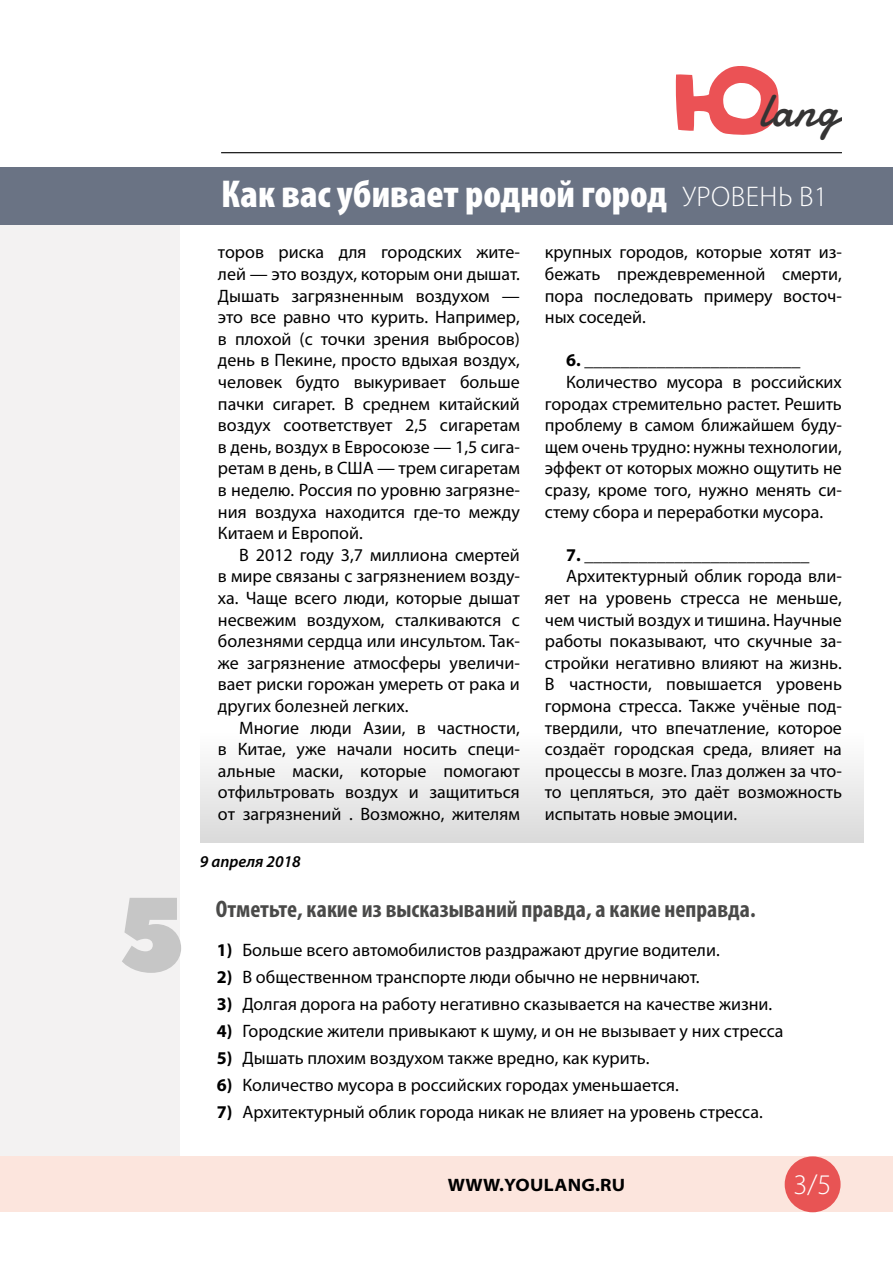
<style>
.page{position:relative;width:893px;height:1263px;background:#fff}
.page>*{position:absolute;margin:0;border:0;box-sizing:border-box;transform-origin:0 0}
.t1{font:105px "Peace Sans";color:#c6c6c6}
.t2{font:48.45px "Damion";color:#353434}
.t3{font:900 condensed 39px "Myriad Pro";color:#fff}
.t4{font:300 28.5px "Myriad Pro";color:#fff}
.t5{font:700 condensed 24px "Myriad Pro";color:#4a4a49}
.t6{font:18px/21.6px "Myriad Pro";color:#000;text-align:justify}
.t7{font:700 semi-expanded 18px "Myriad Pro";letter-spacing:.02em;color:#000}
.t8{font:italic 600 16.5px "Myriad Pro";color:#000}
.s1{font-weight:300;font-stretch:normal;font-size:28.5px}
.s2{font-weight:700}
</style>
<div class="page">
<div style="left:200px;top:733px;width:663px;height:110px;background:linear-gradient(to bottom,#fefefe,#dadada)"></div>
<div style="left:0;top:201px;width:180px;height:968px;background:#f3f2f2"></div>
<div style="left:0;top:167px;width:893px;height:57px;background:#6a7384"></div>
<div style="left:0;top:1156px;width:893px;height:56px;background:#fce5dd"></div>
<div style="left:785px;top:1156px;width:56px;height:56px;background:#e85454;border-radius:50%"></div>
<hr style="left:221px;top:152px;width:621px;height:1px;background:#000">
<svg style="left:675px;top:66px;width:104px;height:69px"></svg>
<h2 class="t2" style="left:760px;top:77px;width:80px">lang</h2>
<h3 class="t3" style="left:221px;top:172px;width:608px">Как вас убивает родной город <span class="s1">УРОВЕНЬ В1</span></h3>
<p class="t6" style="left:218px;top:241px;width:303px">торов риска для городских жите&shy;лей — это воздух, которым они дышат.<br>Дышать загрязненным воздухом — это все равно что курить. Например, в плохой (с точки зрения выбросов) день в Пекине, просто вдыхая воздух, человек будто выкуривает больше пачки сигарет. В среднем китайский воздух соответствует 2,5 сигаретам в день, воздух в Евросоюзе — 1,5 сига&shy;ретам в день, в США — трем сигаретам в неделю. Россия по уровню загрязне&shy;ния воздуха находится где-то между Китаем и Европой.</p>
<p class="t6" style="left:218px;top:544px;width:303px;text-indent:21px">В 2012 году 3,7 миллиона смертей в мире связаны с загрязнением возду&shy;ха. Чаще всего люди, которые дышат несвежим воздухом, сталкиваются с болезнями сердца или инсультом. Так&shy;же загрязнение атмосферы увеличи&shy;вает риски горожан умереть от рака и других болезней легких.</p>
<p class="t6" style="left:218px;top:716px;width:303px;text-indent:21px">Многие люди Азии, в частности, в Китае, уже начали носить специ&shy;альные маски, которые помогают отфильтровать воздух и защититься от загрязнений . Возможно, жителям</p>
<p class="t8" style="left:200px;top:852px;width:102px">9 апреля 2018</p>
<p class="t6" style="left:545px;top:241px;width:299px">крупных городов, которые хотят из&shy;бежать преждевременной смерти, пора последовать примеру восточ&shy;ных соседей.</p>
<p class="t6" style="left:566px;top:349px;width:236px"><span class="s2">6.</span> ________________________</p>
<p class="t6" style="left:566px;top:371px;width:277px">Количество мусора в российских</p>
<p class="t6" style="left:545px;top:392px;width:299px">городах стремительно растет. Решить</p>
<p class="t6" style="left:545px;top:414px;width:299px">проблему в самом ближайшем буду-</p>
<p class="t6" style="left:545px;top:436px;width:299px">щем очень трудно: нужны технологии,</p>
<p class="t6" style="left:545px;top:457px;width:299px">эффект от которых можно ощутить не</p>
<p class="t6" style="left:545px;top:479px;width:299px">сразу, кроме того, нужно менять си-</p>
<p class="t6" style="left:545px;top:500px;width:280px">стему сбора и переработки мусора.</p>
<p class="t6" style="left:566px;top:544px;width:245px"><span class="s2">7.</span> _________________________</p>
<p class="t6" style="left:566px;top:565px;width:277px">Архитектурный облик города вли-</p>
<p class="t6" style="left:545px;top:587px;width:299px">яет на уровень стресса не меньше,</p>
<p class="t6" style="left:545px;top:608px;width:299px">чем чистый воздух и тишина. Научные</p>
<p class="t6" style="left:545px;top:630px;width:299px">работы показывают, что скучные за-</p>
<p class="t6" style="left:545px;top:652px;width:299px">стройки негативно влияют на жизнь.</p>
<p class="t6" style="left:545px;top:673px;width:299px">В частности, повышается уровень</p>
<p class="t6" style="left:545px;top:695px;width:299px">гормона стресса. Также учёные под-</p>
<p class="t6" style="left:545px;top:716px;width:299px">твердили, что впечатление, которое</p>
<p class="t6" style="left:545px;top:738px;width:299px">создаёт городская среда, влияет на</p>
<p class="t6" style="left:545px;top:760px;width:299px">процессы в мозге. Глаз должен за что-</p>
<p class="t6" style="left:545px;top:781px;width:299px">то цепляться, это даёт возможность</p>
<p class="t6" style="left:545px;top:803px;width:194px">испытать новые эмоции.</p>
<h1 class="t1" style="left:120px;top:864px;width:66px">5</h1>
<h3 class="t5" style="left:216px;top:896px;width:541px">Отметьте, какие из высказываний правда, а какие неправда.</h3>
<p class="t6" style="left:217px;top:939px;width:504px"><span class="s2">1)</span> Больше всего автомобилистов раздражают другие водители.</p>
<p class="t6" style="left:217px;top:966px;width:484px"><span class="s2">2)</span> В общественном транспорте люди обычно не нервничают.</p>
<p class="t6" style="left:217px;top:993px;width:557px"><span class="s2">3)</span> Долгая дорога на работу негативно сказывается на качестве жизни.</p>
<p class="t6" style="left:217px;top:1020px;width:568px"><span class="s2">4)</span> Городские жители привыкают к шуму, и он не вызывает у них стресса</p>
<p class="t6" style="left:217px;top:1047px;width:434px"><span class="s2">5)</span> Дышать плохим воздухом также вредно, как курить.</p>
<p class="t6" style="left:217px;top:1074px;width:464px"><span class="s2">6)</span> Количество мусора в российских городах уменьшается.</p>
<p class="t6" style="left:217px;top:1101px;width:547px"><span class="s2">7)</span> Архитектурный облик города никак не влияет на уровень стресса.</p>
<p class="t7" style="left:448px;top:1175px;width:179px">WWW.YOULANG.RU</p>
<h3 class="t4" style="left:793px;top:1169px;width:39px">3/5</h3>
</div>
